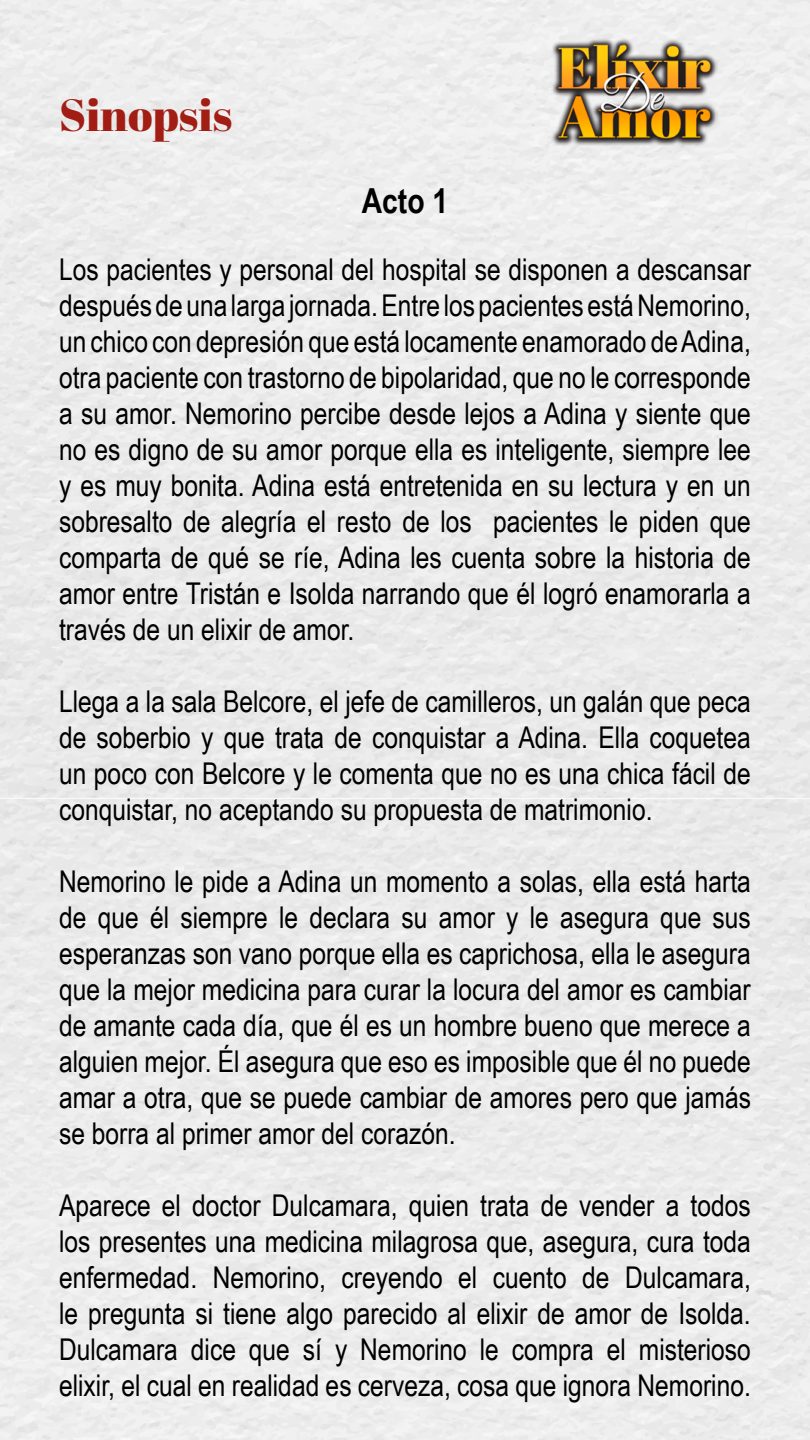
<style>
.page{position:relative;width:810px;height:1440px;background:#fff}
.page>*{position:absolute;margin:0;border:0;box-sizing:border-box;transform-origin:0 0}
.t1{font:45px "Abril Fatface";color:#a21d13}
.t2{font:700 34.5px "Arial Narrow";color:#000}
.t3{font:30px/36px "Arial Narrow";color:#000;text-align:justify}
</style>
<div class="page">
<img style="left:551px;top:37px;width:167px;height:108px">
<h1 class="t1" style="left:59px;top:83px;width:175px">Sinopsis</h1>
<p class="t2" style="left:362px;top:174px;width:88px">Acto 1</p>
<p class="t3" style="left:59px;top:250px;width:693px">Los pacientes y personal del hospital se disponen a descansar después de una larga jornada. Entre los pacientes está Nemorino, un chico con depresión que está locamente enamorado de Adina, otra paciente con trastorno de bipolaridad, que no le corresponde a su amor. Nemorino percibe desde lejos a Adina y siente que no es digno de su amor porque ella es inteligente, siempre lee y es muy bonita. Adina está entretenida en su lectura y en un sobresalto de alegría el resto de los pacientes le piden que comparta de qué se ríe, Adina les cuenta sobre la historia de amor entre Tristán e Isolda narrando que él logró enamorarla a través de un elixir de amor.</p>
<p class="t3" style="left:59px;top:682px;width:693px">Llega a la sala Belcore, el jefe de camilleros, un galán que peca de soberbio y que trata de conquistar a Adina. Ella coquetea un poco con Belcore y le comenta que no es una chica fácil de conquistar, no aceptando su propuesta de matrimonio.</p>
<p class="t3" style="left:59px;top:862px;width:693px">Nemorino le pide a Adina un momento a solas, ella está harta de que él siempre le declara su amor y le asegura que sus esperanzas son vano porque ella es caprichosa, ella le asegura que la mejor medicina para curar la locura del amor es cambiar de amante cada día, que él es un hombre bueno que merece a alguien mejor. Él asegura que eso es imposible que él no puede amar a otra, que se puede cambiar de amores pero que jamás se borra al primer amor del corazón.</p>
<p class="t3" style="left:59px;top:1186px;width:693px">Aparece el doctor Dulcamara, quien trata de vender a todos los presentes una medicina milagrosa que, asegura, cura toda enfermedad. Nemorino, creyendo el cuento de Dulcamara, le pregunta si tiene algo parecido al elixir de amor de Isolda.<br>Dulcamara dice que sí y Nemorino le compra el misterioso elixir, el cual en realidad es cerveza, cosa que ignora Nemorino.</p>
</div>
